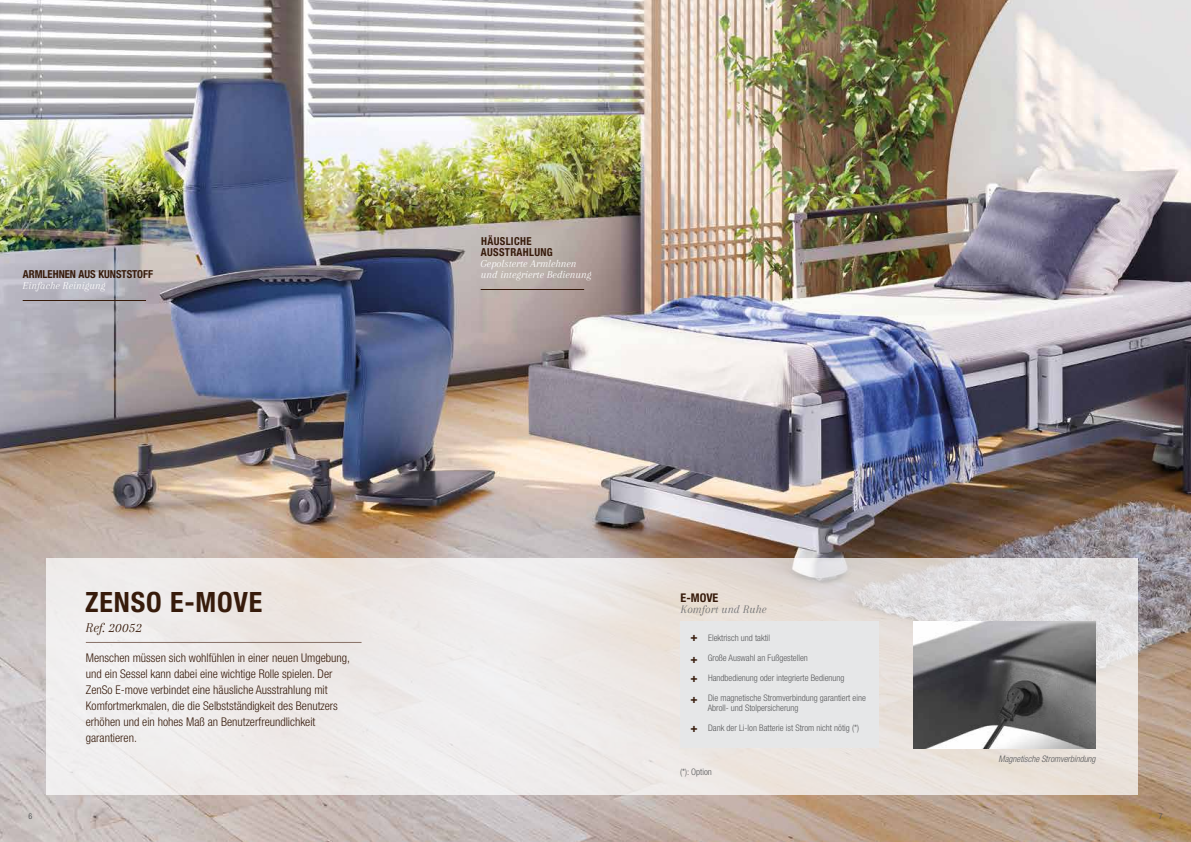
<style>
.page{position:relative;width:1191px;height:842px;background:#fff}
.page>*{position:absolute;margin:0;border:0;box-sizing:border-box;transform-origin:0 0}
.t1{font:700 condensed 28px "Helvetica Neue LT Std";letter-spacing:.03em;color:#371b0b}
.t2{font:italic 14px "Arapey";color:#371b0b}
.t3{font:300 condensed 12px/16px "Helvetica Neue LT Std";color:#371b0b}
.t4{font:italic 12px "Arapey";color:#6d6e71}
.t5{font:700 condensed 12px/22px "Helvetica Neue LT Std";color:#371b0b}
.t6{font:italic 11px/11px "Arapey";color:#fff}
.t7{font:700 condensed 11px/11px "Helvetica Neue LT Std";letter-spacing:.015em;color:#371b0b}
.t8{font:300 condensed 9px/10px "Helvetica Neue LT Std";color:#58595b}
.t9{font:italic 300 condensed 9px "Helvetica Neue LT Std";color:#58595b}
.t10{font:condensed 8px "Helvetica Neue LT Std";color:#58595b}
</style>
<div class="page">
<img style="left:0;top:0;width:1191px;height:842px">
<svg style="left:47px;top:558px;width:1091px;height:237px;fill:#ede9e8"></svg>
<img style="left:913px;top:622px;width:182px;height:126px">
<hr style="left:86px;top:642px;width:275px;height:1px;background:#887167">
<div style="left:680px;top:621px;width:199px;height:127px;background:#e6e7e8"></div>
<hr style="left:23px;top:300px;width:123px;height:1px;background:#371b0b">
<hr style="left:480px;top:289px;width:104px;height:1px;background:#371b0b">
<p class="t7" style="left:23px;top:268px;width:132px">ARMLEHNEN AUS KUNSTSTOFF</p>
<p class="t6" style="left:22px;top:280px;width:84px">Einfache Reinigung</p>
<h1 class="t1" style="left:85px;top:585px;width:179px">ZENSO E-MOVE</h1>
<p class="t2" style="left:85px;top:620px;width:58px">Ref. 20052</p>
<p class="t3" style="left:86px;top:650px;width:266px">Menschen müssen sich wohlfühlen in einer neuen Umgebung, und ein Sessel kann dabei eine wichtige Rolle spielen. Der ZenSo E-move verbindet eine häusliche Ausstrahlung mit Komfortmerkmalen, die die Selbstständigkeit des Benutzers erhöhen und ein hohes Maß an Benutzerfreundlichkeit garantieren.</p>
<p class="t7" style="left:481px;top:235px;width:73px">HÄUSLICHE<br>AUSSTRAHLUNG</p>
<p class="t6" style="left:480px;top:258px;width:112px">Gepolsterte Armlehnen und integrierte Bedienung</p>
<p class="t5" style="left:680px;top:586px;width:39px">E-MOVE</p>
<p class="t4" style="left:680px;top:602px;width:87px">Komfort und Ruhe</p>
<p class="t5" style="left:690px;top:625px;width:9px">+ +</p>
<p class="t5" style="left:690px;top:667px;width:9px;line-height:21px">+ +</p>
<p class="t5" style="left:690px;top:716px;width:9px">+</p>
<p class="t8" style="left:708px;top:633px;width:64px">Elektrisch und taktil</p>
<p class="t8" style="left:708px;top:653px;width:102px">Große Auswahl an Fußgestellen</p>
<p class="t8" style="left:708px;top:673px;width:138px">Handbedienung oder integrierte Bedienung</p>
<p class="t8" style="left:707px;top:693px;width:160px">Die magnetische Stromverbindung garantiert eine<br>Abroll- und Stolpersicherung</p>
<p class="t8" style="left:708px;top:723px;width:152px">Dank der Li-Ion Batterie ist Strom nicht nötig (*)</p>
<p class="t8" style="left:680px;top:767px;width:33px">(*): Option</p>
<p class="t9" style="left:998px;top:753px;width:99px">Magnetische Stromverbindung</p>
<p class="t10" style="left:28px;top:811px;width:5px">6</p>
<p class="t10" style="left:1158px;top:812px;width:5px">7</p>
</div>
